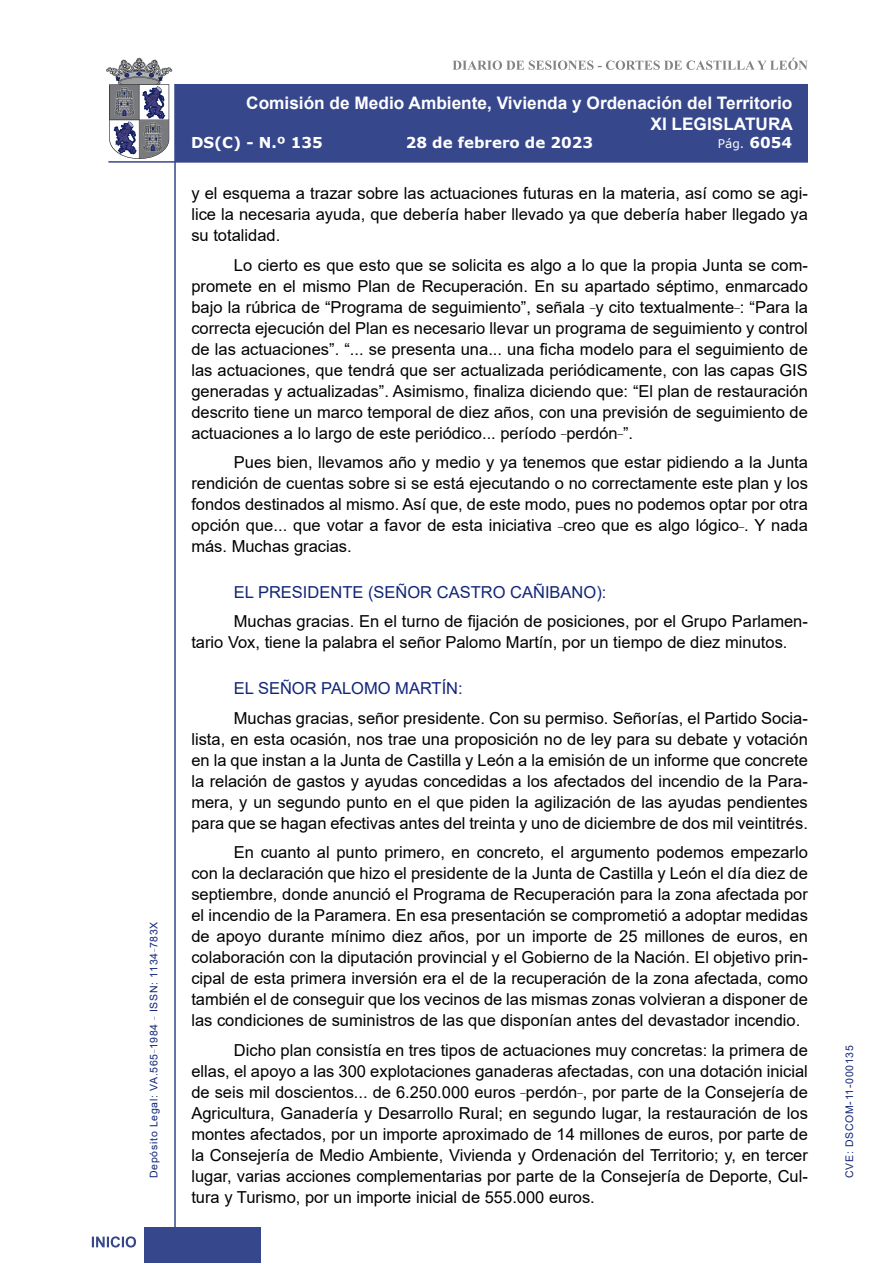
<style>
.page{position:relative;width:893px;height:1263px;background:#fff}
.page>*{position:absolute;margin:0;border:0;box-sizing:border-box;transform-origin:0 0}
.t1{font:700 17.25px/20.7px "Arial";color:#fff;text-align:right}
.t2{font:16.5px/21px "Arial";color:#000;text-align:justify}
.Orador{font:16.5px "Arial";color:#122678}
.t3{font:700 15px "Verdana";color:#fff}
.t4{font:12px "Verdana";color:#fff}
.t5{font:10.5px "Arial";letter-spacing:.065em;color:#122678}
.s1{font-weight:700;font-size:15px}
</style>
<div class="page">
<svg style="left:452px;top:58px;width:356px;height:12px"></svg>
<hr style="left:174px;top:84px;width:2px;height:1179px;background:#36478c">
<div style="left:144px;top:1227px;width:117px;height:36px;background:#36478c"></div>
<div style="left:175px;top:84px;width:633px;height:78px;background:#36478c"></div>
<hr style="left:108px;top:161px;width:700px;height:2px;background:#36478c">
<svg style="left:92px;top:1236px;width:44px;height:11px"></svg>
<svg style="left:106px;top:58px;width:66px;height:101px"></svg>
<p class="t5" style="left:146px;top:1178px;width:258px;rotate:-90deg">Depósito Legal: VA.565<sup>_</sup>1984 <sup>_</sup> ISSN: 1134<sup>_</sup>783X</p>
<p class="t1" style="left:246px;top:93px;width:548px">Comisión de Medio Ambiente, Vivienda y Ordenación del Territorio<br>XI LEGISLATURA</p>
<p class="t3" style="left:191px;top:132px;width:133px">DS(C) - N.º 135</p>
<p class="t3" style="left:406px;top:132px;width:189px">28 de febrero de 2023</p>
<p class="t4" style="left:718px;top:135px;width:76px">Pág. <span class="s1">6054</span></p>
<p class="t2" style="left:191px;top:183px;width:618px">y el esquema a trazar sobre las actuaciones futuras en la materia, así como se agi&shy;lice la necesaria ayuda, que debería haber llevado ya que debería haber llegado ya su totalidad.</p>
<p class="t2" style="left:191px;top:254px;width:618px;text-indent:43px">Lo cierto es que esto que se solicita es algo a lo que la propia Junta se com&shy;promete en el mismo Plan de Recuperación. En su apartado séptimo, enmarcado bajo la rúbrica de “Programa de seguimiento”, señala <sup>_</sup>y cito textualmente<sup>_</sup>: “Para la correcta ejecución del Plan es necesario llevar un programa de seguimiento y control de las actuaciones”. “... se presenta una... una ficha modelo para el seguimiento de las actuaciones, que tendrá que ser actualizada periódicamente, con las capas GIS generadas y actualizadas”. Asimismo, finaliza diciendo que: “El plan de restauración descrito tiene un marco temporal de diez años, con una previsión de seguimiento de actuaciones a lo largo de este periódico... período <sup>_</sup>perdón<sup>_</sup>”.</p>
<p class="t2" style="left:191px;top:452px;width:618px;text-indent:43px">Pues bien, llevamos año y medio y ya tenemos que estar pidiendo a la Junta rendición de cuentas sobre si se está ejecutando o no correctamente este plan y los fondos destinados al mismo. Así que, de este modo, pues no podemos optar por otra opción que... que votar a favor de esta iniciativa <sup>_</sup>creo que es algo lógico<sup>_</sup>. Y nada más. Muchas gracias.</p>
<p class="Orador" style="left:234px;top:581px;width:374px">EL PRESIDENTE (SEÑOR CASTRO CAÑIBANO):</p>
<p class="t2" style="left:191px;top:610px;width:618px;text-indent:43px">Muchas gracias. En el turno de fijación de posiciones, por el Grupo Parlamen&shy;tario Vox, tiene la palabra el señor Palomo Martín, por un tiempo de diez minutos.</p>
<p class="Orador" style="left:234px;top:677px;width:230px">EL SEÑOR PALOMO MARTÍN:</p>
<p class="t2" style="left:191px;top:707px;width:618px;text-indent:43px">Muchas gracias, señor presidente. Con su permiso. Señorías, el Partido Socia&shy;lista, en esta ocasión, nos trae una proposición no de ley para su debate y votación en la que instan a la Junta de Castilla y León a la emisión de un informe que concrete la relación de gastos y ayudas concedidas a los afectados del incendio de la Para&shy;mera, y un segundo punto en el que piden la agilización de las ayudas pendientes para que se hagan efectivas antes del treinta y uno de diciembre de dos mil veintitrés.</p>
<p class="t2" style="left:191px;top:842px;width:618px;text-indent:43px">En cuanto al punto primero, en concreto, el argumento podemos empezarlo con la declaración que hizo el presidente de la Junta de Castilla y León el día diez de septiembre, donde anunció el Programa de Recuperación para la zona afectada por el incendio de la Paramera. En esa presentación se comprometió a adoptar medidas de apoyo durante mínimo diez años, por un importe de 25 millones de euros, en colaboración con la diputación provincial y el Gobierno de la Nación. El objetivo prin&shy;cipal de esta primera inversión era el de la recuperación de la zona afectada, como también el de conseguir que los vecinos de las mismas zonas volvieran a disponer de las condiciones de suministros de las que disponían antes del devastador incendio.</p>
<p class="t2" style="left:191px;top:1039px;width:618px;text-indent:43px">Dicho plan consistía en tres tipos de actuaciones muy concretas: la primera de ellas, el apoyo a las 300 explotaciones ganaderas afectadas, con una dotación inicial de seis mil doscientos... de 6.250.000 euros <sup>_</sup>perdón<sup>_</sup>, por parte de la Consejería de Agricultura, Ganadería y Desarrollo Rural; en segundo lugar, la restauración de los montes afectados, por un importe aproximado de 14 millones de euros, por parte de la Consejería de Medio Ambiente, Vivienda y Ordenación del Territorio; y, en tercer lugar, varias acciones complementarias por parte de la Consejería de Deporte, Cul&shy;tura y Turismo, por un importe inicial de 555.000 euros.</p>
<p class="t5" style="left:842px;top:1178px;width:134px;rotate:-90deg">CVE: DSCOM-11-000135</p>
</div>
